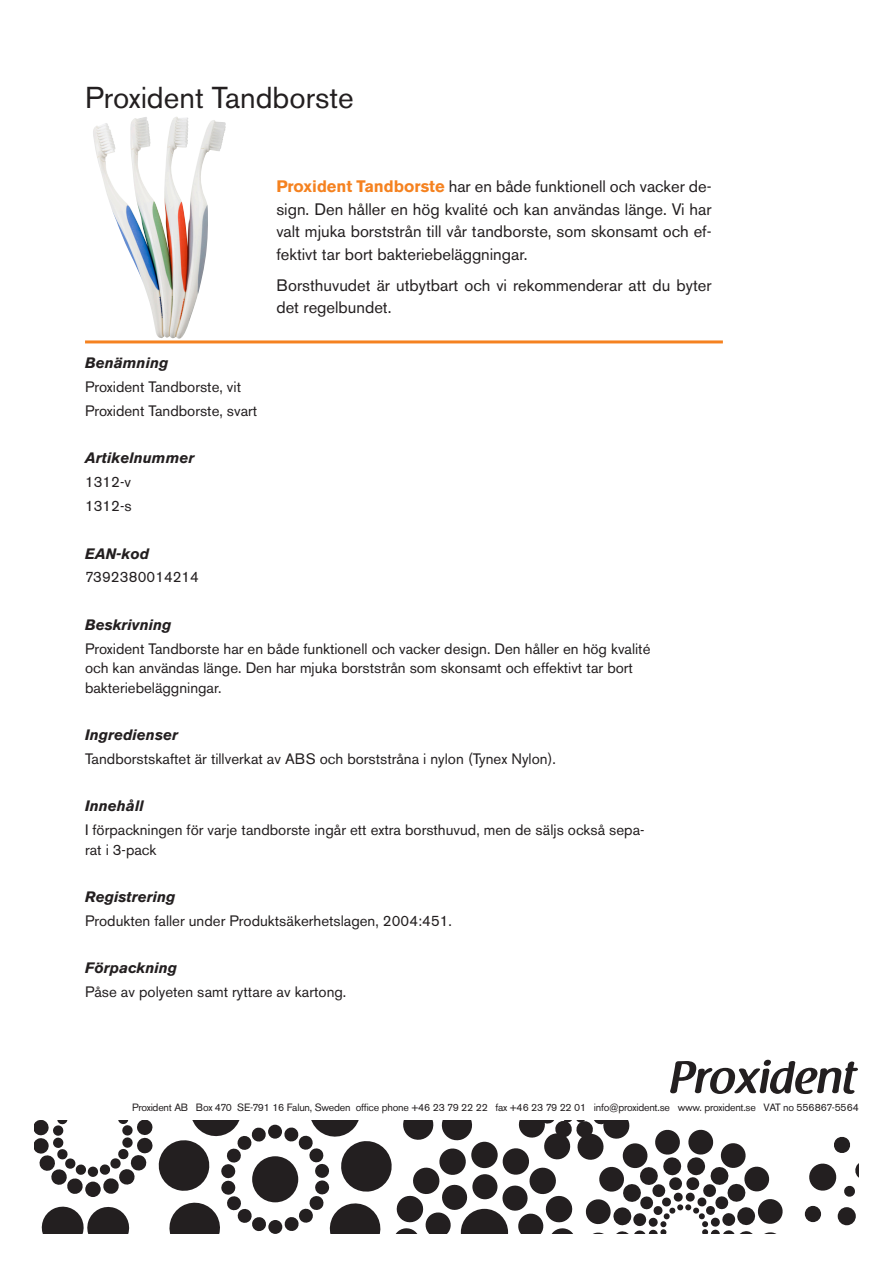
<style>
.page{position:relative;width:893px;height:1263px;background:#fff}
.page>*{position:absolute;margin:0;border:0;box-sizing:border-box;transform-origin:0 0}
.t1{font:30px "Akzidenz Grotesk BE";color:#231f20}
.t2{font:16.5px/22.5px "Akzidenz Grotesk BE";color:#231f20;text-align:justify}
.t3{font:15px/19.5px "Akzidenz Grotesk BE";color:#231f20}
.t4{font:italic 700 15px "Akzidenz Grotesk BE";color:#231f20}
.t5{font:10.5px "Akzidenz Grotesk BE";letter-spacing:-.02em;color:#231f20}
.s1{font-weight:700;color:#f58220}
</style>
<div class="page">
<svg style="left:670px;top:1060px;width:188px;height:34px"></svg>
<div style="left:268px;top:1125px;width:14px;height:14px;background:#231f20;border-radius:50%"></div>
<div style="left:268px;top:1220px;width:14px;height:13px;background:#231f20;border-radius:50%"></div>
<div style="left:252px;top:1156px;width:46px;height:46px;background:#231f20;border-radius:50%"></div>
<div style="left:805px;top:1206px;width:16px;height:16px;background:#231f20;border-radius:50%"></div>
<svg style="left:834px;top:1136px;width:16px;height:17px"></svg>
<div style="left:837px;top:1207px;width:19px;height:18px;background:#231f20;border-radius:50%"></div>
<svg style="left:809px;top:1163px;width:50px;height:34px"></svg>
<svg style="left:34px;top:1120px;width:233px;height:113px"></svg>
<svg style="left:283px;top:1120px;width:500px;height:113px"></svg>
<img style="left:93px;top:117px;width:115px;height:222px">
<hr style="left:85px;top:340px;width:638px;height:3px;background:#f58220">
<p class="t1" style="left:85px;top:79px;width:270px">Proxident Tandborste</p>
<p class="t2" style="left:276px;top:175px;width:437px"><span class="s1">Proxident Tandborste</span> har en både funktionell och vacker de&shy;sign. Den håller en hög kvalité och kan användas länge. Vi har valt mjuka borststrån till vår tandborste, som skonsamt och ef&shy;fektivt tar bort bakteriebeläggningar.</p>
<p class="t2" style="left:276px;top:274px;width:437px">Borsthuvudet är utbytbart och vi rekommenderar att du byter det regelbundet.</p>
<p class="t4" style="left:85px;top:354px;width:85px">Benämning</p>
<p class="t3" style="left:85px;top:377px;width:157px">Proxident Tandborste, vit</p>
<p class="t3" style="left:85px;top:401px;width:174px">Proxident Tandborste, svart</p>
<p class="t4" style="left:85px;top:449px;width:111px">Artikelnummer</p>
<p class="t3" style="left:85px;top:472px;width:47px">1312-v</p>
<p class="t3" style="left:85px;top:496px;width:48px">1312-s</p>
<p class="t4" style="left:85px;top:544px;width:66px">EAN-kod</p>
<p class="t3" style="left:85px;top:567px;width:116px">7392380014214</p>
<p class="t4" style="left:85px;top:615px;width:88px">Beskrivning</p>
<p class="t3" style="left:85px;top:638px;width:567px">Proxident Tandborste har en både funktionell och vacker design. Den håller en hög kvalité och kan användas länge. Den har mjuka borststrån som skonsamt och effektivt tar bort bakteriebeläggningar.</p>
<p class="t4" style="left:85px;top:726px;width:95px">Ingredienser</p>
<p class="t3" style="left:85px;top:749px;width:472px">Tandborstskaftet är tillverkat av ABS och borststråna i nylon (Tynex Nylon).</p>
<p class="t4" style="left:85px;top:797px;width:60px">Innehåll</p>
<p class="t3" style="left:85px;top:820px;width:561px">I förpackningen för varje tandborste ingår ett extra borsthuvud, men de säljs också sepa&shy;rat i 3-pack</p>
<p class="t4" style="left:85px;top:888px;width:92px">Registrering</p>
<p class="t3" style="left:85px;top:911px;width:368px">Produkten faller under Produktsäkerhetslagen, 2004:451.</p>
<p class="t4" style="left:85px;top:959px;width:94px">Förpackning</p>
<p class="t3" style="left:85px;top:982px;width:263px">Påse av polyeten samt ryttare av kartong.</p>
<p class="t5" style="left:132px;top:1101px;width:728px">Proxident AB Box 470 SE-791 16 Falun, Sweden office phone +46 23 79 22 22 fax +46 23 79 22 01 info@proxident.se www. proxident.se VAT no 556867-5564</p>
</div>
